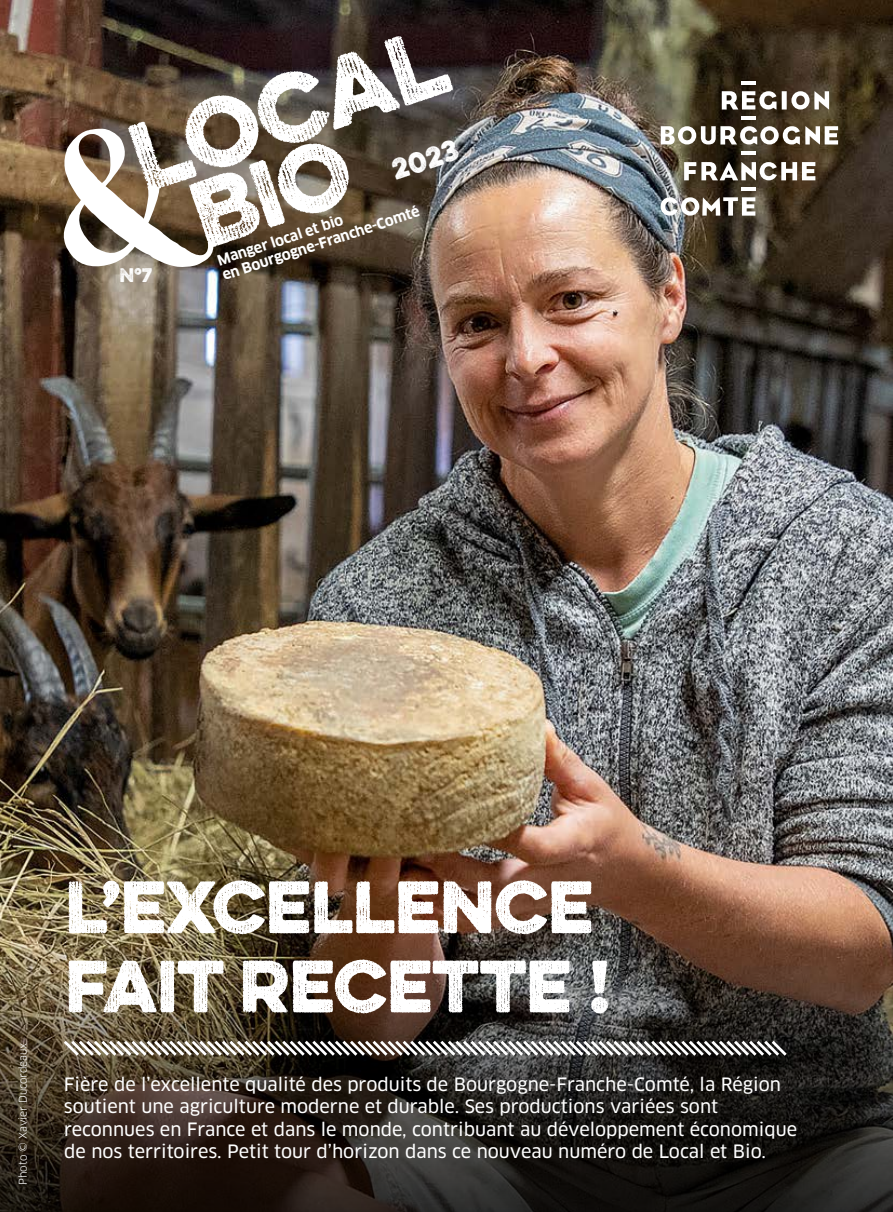
<style>
.page{position:relative;width:893px;height:1212px;background:#fff}
.page>*{position:absolute;margin:0;border:0;box-sizing:border-box;transform-origin:0 0}
.t1{font:700 66px/79.2px "Eveleth";letter-spacing:-.01em;color:#fff}
.t2{font:700 25.95px "Eveleth";color:#fff}
.t3{font:18px/22.5px "Clan Pro News";color:#fff}
.t4{font:17.7px "Eveleth";color:#fff}
.t5{font:700 14.25px "Clan Pro";color:#fff}
.t6{font:10.5px "Clan Pro";letter-spacing:-.01em;color:#fff}
</style>
<div class="page">
<img style="left:0;top:0;width:893px;height:933px">
<div style="left:782px;top:91px;width:5px;height:19px;background:#fff"></div>
<svg style="left:791px;top:91px;width:38px;height:19px"></svg>
<svg style="left:660px;top:197px;width:95px;height:19px"></svg>
<svg style="left:722px;top:91px;width:54px;height:19px"></svg>
<svg style="left:684px;top:162px;width:131px;height:18px"></svg>
<svg style="left:661px;top:126px;width:177px;height:19px"></svg>
<hr style="left:741px;top:187px;width:15px;height:4px;background:#fff">
<hr style="left:741px;top:151px;width:15px;height:4px;background:#fff">
<hr style="left:741px;top:116px;width:15px;height:4px;background:#fff">
<hr style="left:741px;top:81px;width:15px;height:4px;background:#fff">
<svg style="left:128px;top:36px;width:325px;height:155px"></svg>
<svg style="left:63px;top:128px;width:286px;height:140px"></svg>
<svg style="left:0;top:933px;width:893px;height:279px;background:#372d24"></svg>
<svg style="left:61px;top:1038px;width:729px;height:21px"></svg>
<p class="t4" style="left:120px;top:262px;width:34px">N°7</p>
<h2 class="t2" style="left:386px;top:151px;width:70px;rotate:-18deg">2023</h2>
<p class="t5" style="left:220px;top:267px;width:208px;rotate:-18deg">en Bourgogne-Franche-Comté</p>
<p class="t5" style="left:215px;top:252px;width:133px;rotate:-18deg">Manger local et bio</p>
<p class="t6" style="left:17px;top:1184px;width:143px;rotate:-90deg">Photo © Xavier Ducordeaux</p>
<h1 class="t1" style="left:65px;top:865px;width:547px">L’EXCELLENCE<br>FAIT RECETTE !</h1>
<p class="t3" style="left:64px;top:1073px;width:735px">Fière de l’excellente qualité des produits de Bourgogne-Franche-Comté, la Région soutient une agriculture moderne et durable. Ses productions variées sont reconnues en France et dans le monde, contribuant au développement économique de nos territoires. Petit tour d’horizon dans ce nouveau numéro de Local et Bio.</p>
</div>
